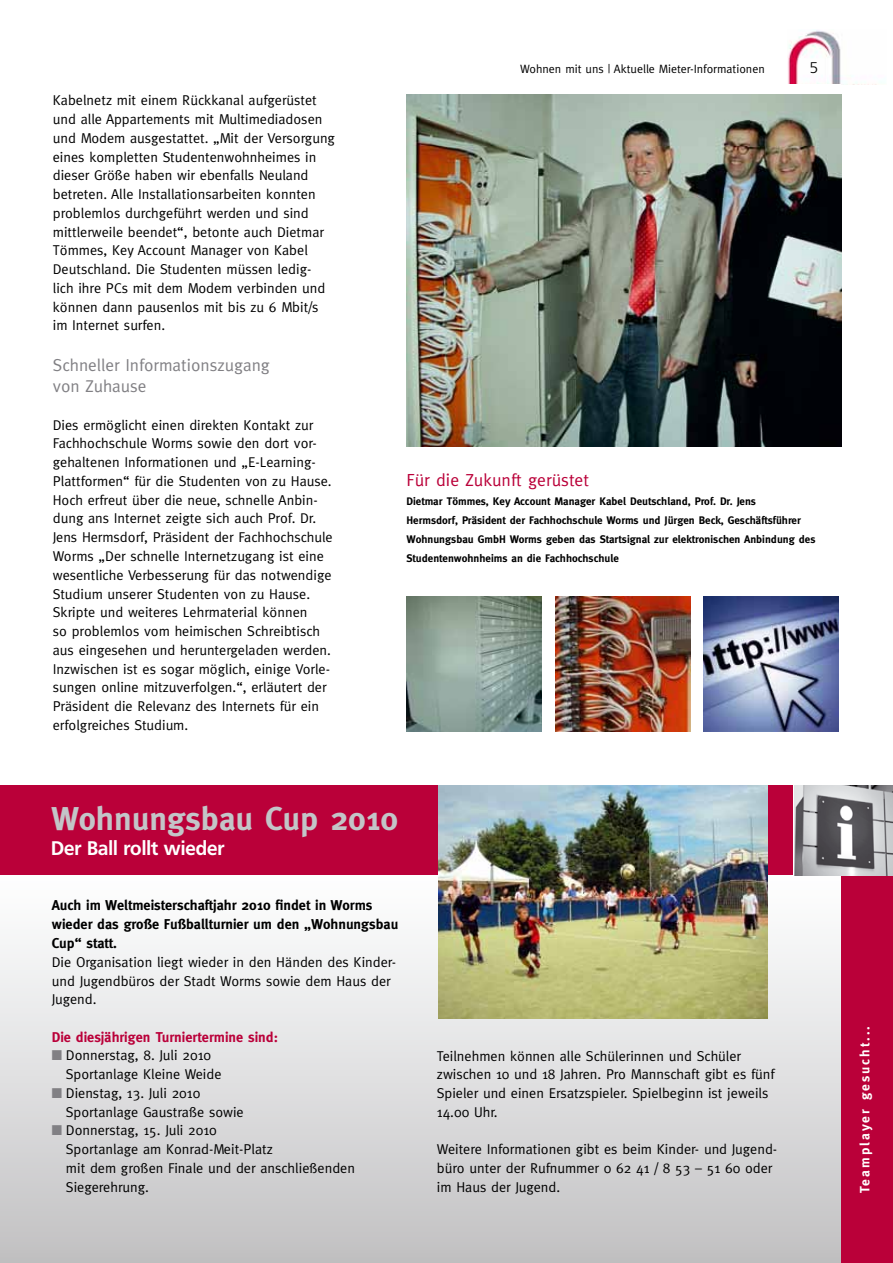
<style>
.page{position:relative;width:893px;height:1263px;background:#fff}
.page>*{position:absolute;margin:0;border:0;box-sizing:border-box;transform-origin:0 0}
.t1{font:700 33px "Meta";color:#c3c5c8}
.t2{font:700 19.5px "Frutiger BQ";color:#fff}
.t3{font:17.55px "Meta";color:#ba0039}
.t4{font:17.25px/21.6px "Meta";color:#818084}
.t5{font:300 15.3px "Frutiger BQ";color:#000}
.t6{font:14.25px/18.8px "Meta";color:#000}
.t7{font:700 14.25px/18.8px "Meta";color:#000}
.t8{font:700 14.25px "Meta";color:#ba0039}
.t9{font:700 13.5px "Meta";letter-spacing:.15em;color:#fff}
.t10{font:12px "Meta";color:#000}
.t11{font:700 10.95px/19px "Meta";color:#000}
.s1{color:#818084}
</style>
<div class="page">
<div style="left:0;top:873px;width:842px;height:390px;background:linear-gradient(to bottom,#fff,#c2c1c3)"></div>
<img style="left:788px;top:30px;width:94px;height:55px">
<img style="left:704px;top:596px;width:135px;height:135px">
<img style="left:555px;top:596px;width:135px;height:135px">
<img style="left:406px;top:596px;width:135px;height:136px">
<img style="left:406px;top:95px;width:435px;height:351px">
<div style="left:841px;top:875px;width:52px;height:388px;background:#ba0039"></div>
<div style="left:0;top:786px;width:806px;height:89px;background:#ba0039"></div>
<svg style="left:793px;top:786px;width:2px;height:89px"></svg>
<img style="left:795px;top:786px;width:98px;height:89px">
<img style="left:438px;top:786px;width:329px;height:232px">
<p class="t6" style="left:53px;top:91px;width:284px">Kabelnetz mit einem Rückkanal aufgerüstet und alle Appartements mit Multimediadosen und Modem ausgestattet. „Mit der Versorgung eines kompletten Studentenwohnheimes in dieser Größe haben wir ebenfalls Neuland betreten. Alle Installationsarbeiten konnten problemlos durchgeführt werden und sind mittlerweile beendet“, betonte auch Dietmar Tömmes, Key Account Manager von Kabel Deutschland. Die Studenten müssen ledig&shy;lich ihre PCs mit dem Modem verbinden und können dann pausenlos mit bis zu 6 Mbit/s im Internet surfen.</p>
<p class="t4" style="left:53px;top:354px;width:219px">Schneller Informationszugang von Zuhause</p>
<p class="t6" style="left:53px;top:415px;width:281px">Dies ermöglicht einen direkten Kontakt zur Fachhochschule Worms sowie den dort vor&shy;gehaltenen Informationen und „E-Learning-Plattformen“ für die Studenten von zu Hause.<br>Hoch erfreut über die neue, schnelle Anbin&shy;dung ans Internet zeigte sich auch Prof. Dr.<br>Jens Hermsdorf, Präsident der Fachhochschule Worms „Der schnelle Internetzugang ist eine wesentliche Verbesserung für das notwendige Studium unserer Studenten von zu Hause.<br>Skripte und weiteres Lehrmaterial können<br>so problemlos vom heimischen Schreibtisch aus eingesehen und heruntergeladen werden.<br>Inzwischen ist es sogar möglich, einige Vorle&shy;sungen online mitzuverfolgen.“, erläutert der Präsident die Relevanz des Internets für ein erfolgreiches Studium.</p>
<p class="t10" style="left:520px;top:61px;width:246px">Wohnen mit uns | Aktuelle Mieter-Informationen</p>
<p class="t5" style="left:810px;top:58px;width:10px">5</p>
<p class="t3" style="left:407px;top:470px;width:184px">Für die Zukunft gerüstet</p>
<p class="t11" style="left:407px;top:492px;width:410px">Dietmar Tömmes, Key Account Manager Kabel Deutschland, Prof. Dr. Jens<br>Hermsdorf, Präsident der Fachhochschule Worms und Jürgen Beck, Geschäftsführer Wohnungsbau GmbH Worms geben das Startsignal zur elektronischen Anbindung des Studentenwohnheims an die Fachhochschule</p>
<h1 class="t1" style="left:51px;top:799px;width:349px">Wohnungsbau Cup 2010</h1>
<h2 class="t2" style="left:51px;top:837px;width:175px">Der Ball rollt wieder</h2>
<p class="t7" style="left:52px;top:896px;width:348px">Auch im Weltmeisterschaftjahr 2010 findet in Worms wieder das große Fußballturnier um den „Wohnungsbau<br>Cup“ statt.</p>
<p class="t6" style="left:52px;top:952px;width:346px">Die Organisation liegt wieder in den Händen des Kinder&shy;und Jugendbüros der Stadt Worms sowie dem Haus der<br>Jugend.</p>
<p class="t8" style="left:52px;top:1028px;width:228px">Die diesjährigen Turniertermine sind:</p>
<p class="t6" style="left:66px;top:1046px;width:157px;text-indent:-14px"><span class="s1">■</span> Donnerstag, 8. Juli 2010<br>Sportanlage Kleine Weide</p>
<p class="t6" style="left:66px;top:1083px;width:179px;text-indent:-14px"><span class="s1">■</span> Dienstag, 13. Juli 2010<br>Sportanlage Gaustraße sowie</p>
<p class="t6" style="left:66px;top:1121px;width:291px;text-indent:-14px"><span class="s1">■</span> Donnerstag, 15. Juli 2010<br>Sportanlage am Konrad-Meit-Platz<br>mit dem großen Finale und der anschließenden<br>Siegerehrung.</p>
<p class="t6" style="left:437px;top:1046px;width:339px">Teilnehmen können alle Schülerinnen und Schüler zwischen 10 und 18 Jahren. Pro Mannschaft gibt es fünf Spieler und einen Ersatzspieler. Spielbeginn ist jeweils 14.00 Uhr.</p>
<p class="t6" style="left:437px;top:1140px;width:342px">Weitere Informationen gibt es beim Kinder- und Jugend&shy;büro unter der Rufnummer 0 62 41 / 8 53 – 51 60 oder im Haus der Jugend.</p>
<p class="t9" style="left:857px;top:1193px;width:169px;rotate:-90deg">Teamplayer gesucht...</p>
</div>
